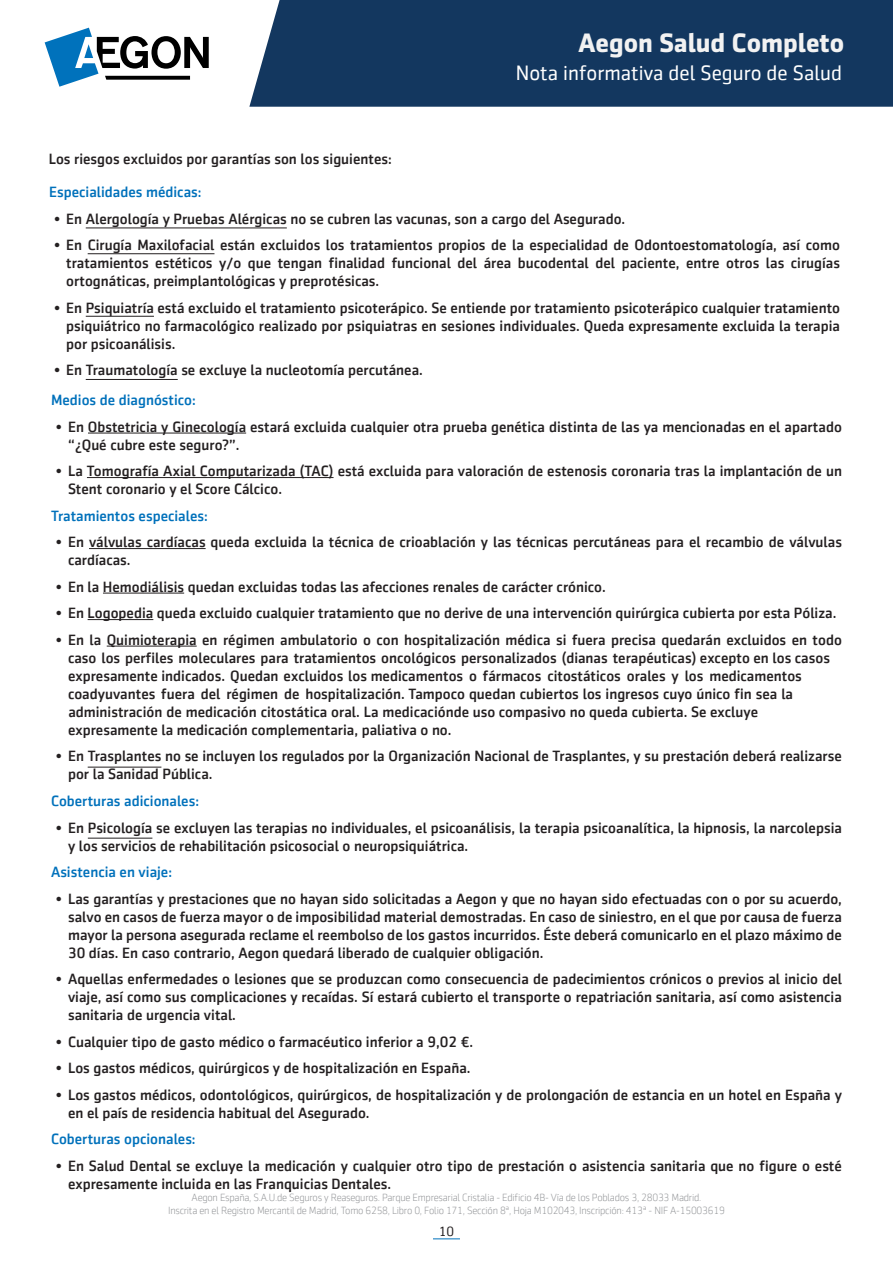
<style>
.page{position:relative;width:893px;height:1263px;background:#fff}
.page>*{position:absolute;margin:0;border:0;box-sizing:border-box;transform-origin:0 0}
.t1{font:700 27px "Sentico Sans DT";color:#f2f2f2}
.t2{font:21px "Sentico Sans DT";color:#fff}
.t3{font:500 15px/18px "Sentico Sans DT";color:#242021}
.texto{font:500 15px "Sentico Sans DT";color:#0071bb}
.t4{font:13.5px "Sentico Sans DT";color:#231f20}
.t5{font:300 10.5px/12.6px "Sentico Sans DT";letter-spacing:-.025em;color:#939598;text-align:center}
</style>
<div class="page">
<svg style="left:45px;top:28px;width:164px;height:59px"></svg>
<div style="left:249px;top:0;width:644px;height:107px;background:#13375f"></div>
<svg style="left:433px;top:1238px;width:27px;height:1px"></svg>
<hr style="left:88px;top:433px;width:158px;height:1px;background:#231f20">
<hr style="left:87px;top:477px;width:247px;height:1px;background:#231f20">
<hr style="left:89px;top:548px;width:117px;height:1px;background:#231f20">
<hr style="left:103px;top:593px;width:81px;height:1px;background:#231f20">
<hr style="left:88px;top:619px;width:65px;height:1px;background:#231f20">
<hr style="left:107px;top:646px;width:90px;height:1px;background:#231f20">
<hr style="left:88px;top:767px;width:73px;height:1px;background:#231f20">
<hr style="left:88px;top:838px;width:64px;height:1px;background:#231f20">
<hr style="left:86px;top:228px;width:201px;height:1px;background:#231f20">
<hr style="left:88px;top:253px;width:126px;height:1px;background:#231f20">
<hr style="left:86px;top:316px;width:68px;height:1px;background:#231f20">
<hr style="left:86px;top:379px;width:92px;height:1px;background:#231f20">
<h1 class="t1" style="left:578px;top:27px;width:268px">Aegon Salud Completo</h1>
<h2 class="t2" style="left:516px;top:62px;width:328px">Nota informativa del Seguro de Salud</h2>
<p class="t3" style="left:49px;top:149px;width:345px">Los riesgos excluidos por garantías son los siguientes:</p>
<p class="texto" style="left:49px;top:184px;width:154px">Especialidades médicas:</p>
<p class="t3" style="left:53px;top:210px;width:573px">• En Alergología y Pruebas Alérgicas no se cubren las vacunas, son a cargo del Asegurado.</p>
<p class="t3" style="left:66px;top:236px;width:775px;text-align:justify;text-indent:-13px">• En Cirugía Maxilofacial están excluidos los tratamientos propios de la especialidad de Odontoestomatología, así como tratamientos estéticos y/o que tengan finalidad funcional del área bucodental del paciente, entre otros las cirugías ortognáticas, preimplantológicas y preprotésicas.</p>
<p class="t3" style="left:66px;top:299px;width:775px;text-align:justify;text-indent:-13px">• En Psiquiatría está excluido el tratamiento psicoterápico. Se entiende por tratamiento psicoterápico cualquier tratamiento psiquiátrico no farmacológico realizado por psiquiatras en sesiones individuales. Queda expresamente excluida la terapia por psicoanálisis.</p>
<p class="t3" style="left:53px;top:361px;width:371px">• En Traumatología se excluye la nucleotomía percutánea.</p>
<p class="texto" style="left:51px;top:392px;width:146px">Medios de diagnóstico:</p>
<p class="t3" style="left:68px;top:418px;width:775px;text-indent:-13px">• En Obstetricia y Ginecología estará excluida cualquier otra prueba genética distinta de las ya mencionadas en el apartado “¿Qué cubre este seguro?”.</p>
<p class="t3" style="left:68px;top:462px;width:775px;text-indent:-13px">• La Tomografía Axial Computarizada (TAC) está excluida para valoración de estenosis coronaria tras la implantación de un<br>Stent coronario y el Score Cálcico.</p>
<p class="texto" style="left:51px;top:507px;width:158px">Tratamientos especiales:</p>
<p class="t3" style="left:68px;top:533px;width:775px;text-indent:-13px">• En válvulas cardíacas queda excluida la técnica de crioablación y las técnicas percutáneas para el recambio de válvulas cardíacas.</p>
<p class="t3" style="left:55px;top:578px;width:552px">• En la Hemodiálisis quedan excluidas todas las afecciones renales de carácter crónico.</p>
<p class="t3" style="left:55px;top:604px;width:783px">• En Logopedia queda excluido cualquier tratamiento que no derive de una intervención quirúrgica cubierta por esta Póliza.</p>
<p class="t3" style="left:68px;top:631px;width:775px;text-indent:-13px">• En la Quimioterapia en régimen ambulatorio o con hospitalización médica si fuera precisa quedarán excluidos en todo caso los perfiles moleculares para tratamientos oncológicos personalizados (dianas terapéuticas) excepto en los casos expresamente indicados. Quedan excluidos los medicamentos o fármacos citostáticos orales y los medicamentos coadyuvantes fuera del régimen de hospitalización. Tampoco quedan cubiertos los ingresos cuyo único fin sea la administración de medicación citostática oral. La medicaciónde uso compasivo no queda cubierta. Se excluye expresamente la medicación complementaria, paliativa o no.</p>
<p class="t3" style="left:68px;top:747px;width:775px;text-indent:-13px">• En Trasplantes no se incluyen los regulados por la Organización Nacional de Trasplantes, y su prestación deberá realizarse por la Sanidad Pública.</p>
<p class="texto" style="left:51px;top:792px;width:150px">Coberturas adicionales:</p>
<p class="t3" style="left:68px;top:818px;width:775px;text-indent:-13px">• En Psicología se excluyen las terapias no individuales, el psicoanálisis, la terapia psicoanalítica, la hipnosis, la narcolepsia y los servicios de rehabilitación psicosocial o neuropsiquiátrica.</p>
<p class="texto" style="left:51px;top:863px;width:123px">Asistencia en viaje:</p>
<p class="t3" style="left:68px;top:889px;width:775px;text-align:justify;text-indent:-13px">• Las garantías y prestaciones que no hayan sido solicitadas a Aegon y que no hayan sido efectuadas con o por su acuerdo, salvo en casos de fuerza mayor o de imposibilidad material demostradas. En caso de siniestro, en el que por causa de fuerza mayor la persona asegurada reclame el reembolso de los gastos incurridos. Éste deberá comunicarlo en el plazo máximo de 30 días. En caso contrario, Aegon quedará liberado de cualquier obligación.</p>
<p class="t3" style="left:68px;top:970px;width:775px;text-align:justify;text-indent:-13px">• Aquellas enfermedades o lesiones que se produzcan como consecuencia de padecimientos crónicos o previos al inicio del viaje, así como sus complicaciones y recaídas. Sí estará cubierto el transporte o repatriación sanitaria, así como asistencia sanitaria de urgencia vital.</p>
<p class="t3" style="left:55px;top:1032px;width:419px">• Cualquier tipo de gasto médico o farmacéutico inferior a 9,02 €.</p>
<p class="t3" style="left:55px;top:1059px;width:417px">• Los gastos médicos, quirúrgicos y de hospitalización en España.</p>
<p class="t3" style="left:68px;top:1085px;width:775px;text-indent:-13px">• Los gastos médicos, odontológicos, quirúrgicos, de hospitalización y de prolongación de estancia en un hotel en España y en el país de residencia habitual del Asegurado.</p>
<p class="texto" style="left:51px;top:1130px;width:146px">Coberturas opcionales:</p>
<p class="t3" style="left:68px;top:1156px;width:775px;text-indent:-13px">• En Salud Dental se excluye la medicación y cualquier otro tipo de prestación o asistencia sanitaria que no figure o esté expresamente incluida en las Franquicias Dentales.</p>
<p class="t5" style="left:168px;top:1191px;width:558px">Aegon España, S.A.U.de Seguros y Reaseguros. Parque Empresarial Cristalia - Edificio 4B- Vía de los Poblados 3, 28033 Madrid.<br>Inscrita en el Registro Mercantil de Madrid, Tomo 6258, Libro 0, Folio 171, Sección 8ª, Hoja M102043, Inscripción: 413ª - NIF A-15003619</p>
<p class="t4" style="left:439px;top:1224px;width:17px">10</p>
</div>
